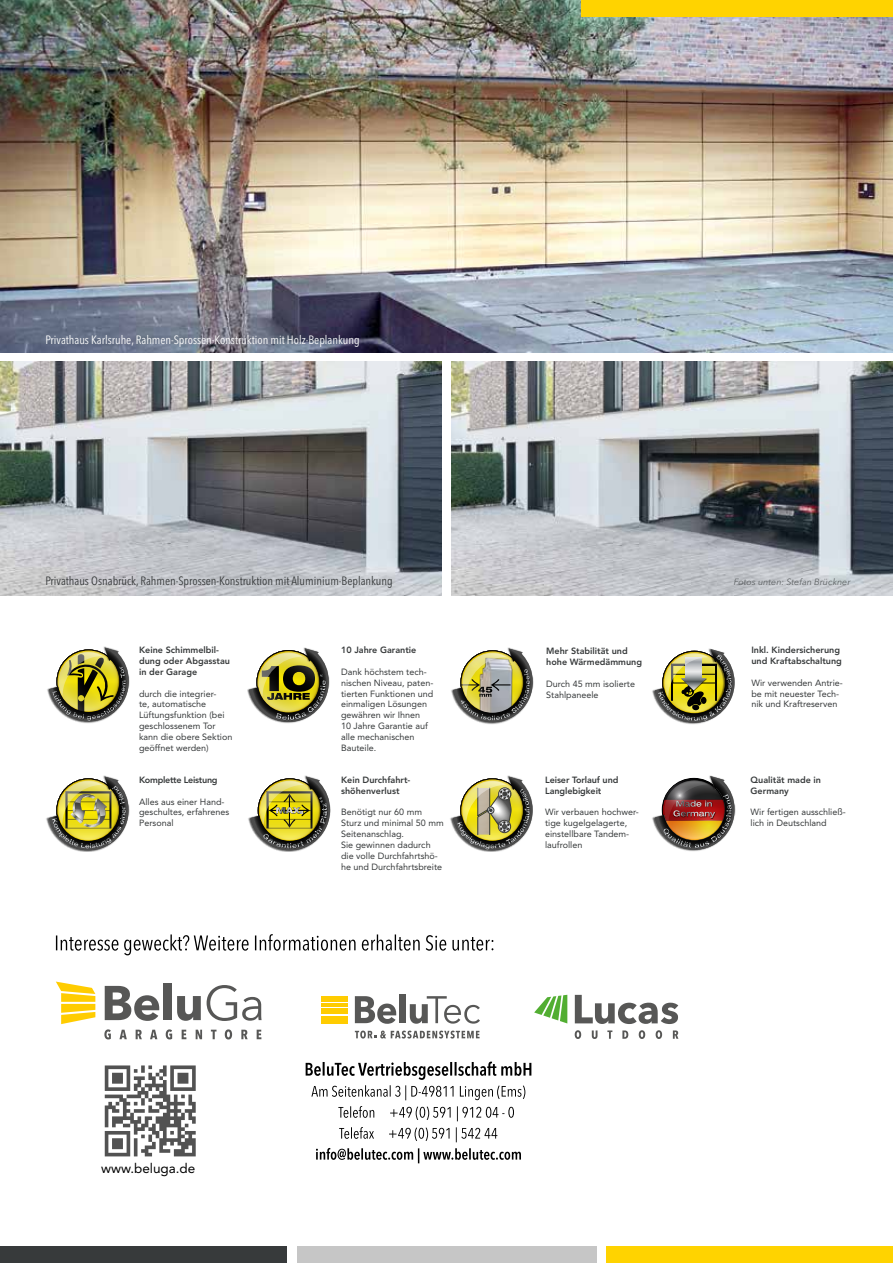
<style>
.page{position:relative;width:893px;height:1263px;background:#fff}
.page>*{position:absolute;margin:0;border:0;box-sizing:border-box;transform-origin:0 0}
.t1{font:13.5px "Avenir LT Std";color:#000}
.t2{font:condensed 12px "Avenir Next LT Pro";color:#373a3b}
.t3{font:condensed 12px "Avenir Next LT Pro";color:#fff}
.t4{font:9px/10.8px "Avenir LT Std";color:#373a3b}
.t5{font:800 9px/10.8px "Avenir LT Std";color:#373a3b}
.t6{font:italic 9px "Avenir Next LT Pro";color:#5c6062}
.t7{font:800 9px "Avenir LT Std";letter-spacing:-.03em;color:#373a3b}
</style>
<div class="page">
<img style="left:451px;top:361px;width:442px;height:234px">
<img style="left:0;top:361px;width:442px;height:234px">
<div style="left:0;top:1246px;width:287px;height:17px;background:#373a3b"></div>
<div style="left:297px;top:1246px;width:300px;height:17px;background:#c6c6c6"></div>
<div style="left:606px;top:1246px;width:287px;height:17px;background:#ffd300"></div>
<img style="left:0;top:0;width:893px;height:353px">
<div style="left:582px;top:0;width:311px;height:17px;background:#ffd300"></div>
<img style="left:247px;top:647px;width:59px;height:77px">
<img style="left:249px;top:648px;width:80px;height:74px">
<img style="left:248px;top:775px;width:59px;height:77px">
<img style="left:250px;top:776px;width:80px;height:74px">
<img style="left:47px;top:646px;width:62px;height:77px">
<img style="left:49px;top:648px;width:80px;height:73px">
<img style="left:451px;top:647px;width:59px;height:77px">
<img style="left:453px;top:648px;width:80px;height:74px">
<img style="left:46px;top:775px;width:60px;height:77px">
<img style="left:49px;top:776px;width:80px;height:74px">
<img style="left:450px;top:775px;width:60px;height:77px">
<img style="left:453px;top:776px;width:80px;height:74px">
<img style="left:652px;top:648px;width:59px;height:76px">
<svg style="left:655px;top:649px;width:80px;height:74px"></svg>
<img style="left:652px;top:775px;width:60px;height:76px">
<img style="left:655px;top:776px;width:80px;height:74px">
<svg style="left:316px;top:1148px;width:205px;height:15px"></svg>
<svg style="left:339px;top:1127px;width:158px;height:15px"></svg>
<svg style="left:338px;top:1106px;width:176px;height:15px"></svg>
<svg style="left:306px;top:1061px;width:225px;height:39px"></svg>
<svg style="left:56px;top:934px;width:437px;height:21px"></svg>
<div style="left:322px;top:1016px;width:26px;height:7px;background:#fc0"></div>
<div style="left:322px;top:1009px;width:26px;height:5px;background:#fc0"></div>
<hr style="left:322px;top:1003px;width:26px;height:4px;background:#fc0">
<hr style="left:322px;top:999px;width:26px;height:3px;background:#fc0">
<hr style="left:322px;top:996px;width:26px;height:3px;background:#fc0">
<svg style="left:355px;top:996px;width:41px;height:28px"></svg>
<div style="left:399px;top:994px;width:6px;height:29px;background:#575756"></div>
<svg style="left:410px;top:996px;width:70px;height:28px"></svg>
<svg style="left:355px;top:1030px;width:125px;height:8px"></svg>
<svg style="left:534px;top:995px;width:33px;height:28px"></svg>
<svg style="left:575px;top:995px;width:103px;height:29px"></svg>
<svg style="left:575px;top:1030px;width:6px;height:9px"></svg>
<svg style="left:592px;top:1030px;width:5px;height:9px"></svg>
<svg style="left:607px;top:1030px;width:5px;height:9px"></svg>
<svg style="left:622px;top:1030px;width:6px;height:9px"></svg>
<svg style="left:639px;top:1030px;width:6px;height:9px"></svg>
<svg style="left:656px;top:1030px;width:6px;height:9px"></svg>
<svg style="left:673px;top:1030px;width:5px;height:9px"></svg>
<svg style="left:56px;top:981px;width:39px;height:43px"></svg>
<svg style="left:105px;top:986px;width:54px;height:35px"></svg>
<div style="left:163px;top:983px;width:8px;height:37px;background:#575756"></div>
<svg style="left:177px;top:996px;width:24px;height:25px"></svg>
<svg style="left:207px;top:985px;width:55px;height:36px"></svg>
<svg style="left:104px;top:1029px;width:7px;height:10px"></svg>
<svg style="left:119px;top:1030px;width:8px;height:9px"></svg>
<svg style="left:136px;top:1030px;width:6px;height:9px"></svg>
<svg style="left:150px;top:1030px;width:7px;height:9px"></svg>
<svg style="left:166px;top:1029px;width:6px;height:10px"></svg>
<svg style="left:182px;top:1030px;width:4px;height:9px"></svg>
<svg style="left:196px;top:1030px;width:6px;height:9px"></svg>
<svg style="left:211px;top:1030px;width:5px;height:9px"></svg>
<svg style="left:225px;top:1029px;width:7px;height:10px"></svg>
<svg style="left:241px;top:1030px;width:7px;height:9px"></svg>
<svg style="left:257px;top:1030px;width:4px;height:9px"></svg>
<svg style="left:105px;top:1065px;width:91px;height:91px"></svg>
<h2 class="t3" style="left:45px;top:333px;width:316px">Privathaus Karlsruhe, Rahmen-Sprossen-Konstruktion mit Holz-Beplankung</h2>
<h2 class="t2" style="left:45px;top:573px;width:349px">Privathaus Osnabrück, Rahmen-Sprossen-Konstruktion mit Aluminium-Beplankung</h2>
<p class="t5" style="left:139px;top:645px;width:92px">Keine Schimmelbil&shy;dung oder Abgasstau in der Garage</p>
<p class="t4" style="left:139px;top:688px;width:95px">durch die integrier-<br>te, automatische<br>Lüftungsfunktion (bei geschlossenem Tor kann die obere Sektion geöffnet werden)</p>
<p class="t7" style="left:139px;top:775px;width:80px">Komplette Leistung</p>
<p class="t4" style="left:139px;top:796px;width:92px">Alles aus einer Hand&shy;geschultes, erfahrenes<br>Personal</p>
<p class="t5" style="left:341px;top:645px;width:77px">10 Jahre Garantie</p>
<p class="t4" style="left:341px;top:666px;width:94px">Dank höchstem tech&shy;nischen Niveau, paten&shy;tierten Funktionen und einmaligen Lösungen gewähren wir Ihnen<br>10 Jahre Garantie auf alle mechanischen<br>Bauteile.</p>
<p class="t5" style="left:341px;top:774px;width:71px">Kein Durchfahrt&shy;shöhenverlust</p>
<p class="t4" style="left:341px;top:807px;width:104px">Benötigt nur 60 mm<br>Sturz und minimal 50 mm<br>Seitenanschlag.<br>Sie gewinnen dadurch die volle Durchfahrtshö&shy;he und Durchfahrtsbreite</p>
<p class="t5" style="left:546px;top:646px;width:97px">Mehr Stabilität und hohe Wärmedämmung</p>
<p class="t4" style="left:546px;top:678px;width:90px">Durch 45 mm isolierte<br>Stahlpaneele</p>
<p class="t5" style="left:545px;top:774px;width:75px">Leiser Torlauf und<br>Langlebigkeit</p>
<p class="t4" style="left:545px;top:807px;width:95px">Wir verbauen hochwer&shy;tige kugelgelagerte, einstellbare Tandem&shy;laufrollen</p>
<p class="t6" style="left:734px;top:576px;width:118px">Fotos unten: Stefan Brückner</p>
<p class="t5" style="left:751px;top:645px;width:92px">Inkl. Kindersicherung und Kraftabschaltung</p>
<p class="t4" style="left:751px;top:677px;width:93px">Wir verwenden Antrie&shy;be mit neuester Tech&shy;nik und Kraftreserven</p>
<p class="t5" style="left:750px;top:774px;width:72px">Qualität made in<br>Germany</p>
<p class="t4" style="left:750px;top:807px;width:97px">Wir fertigen ausschließ&shy;lich in Deutschland</p>
<h1 class="t1" style="left:101px;top:1160px;width:96px">www.beluga.de</h1>
</div>
